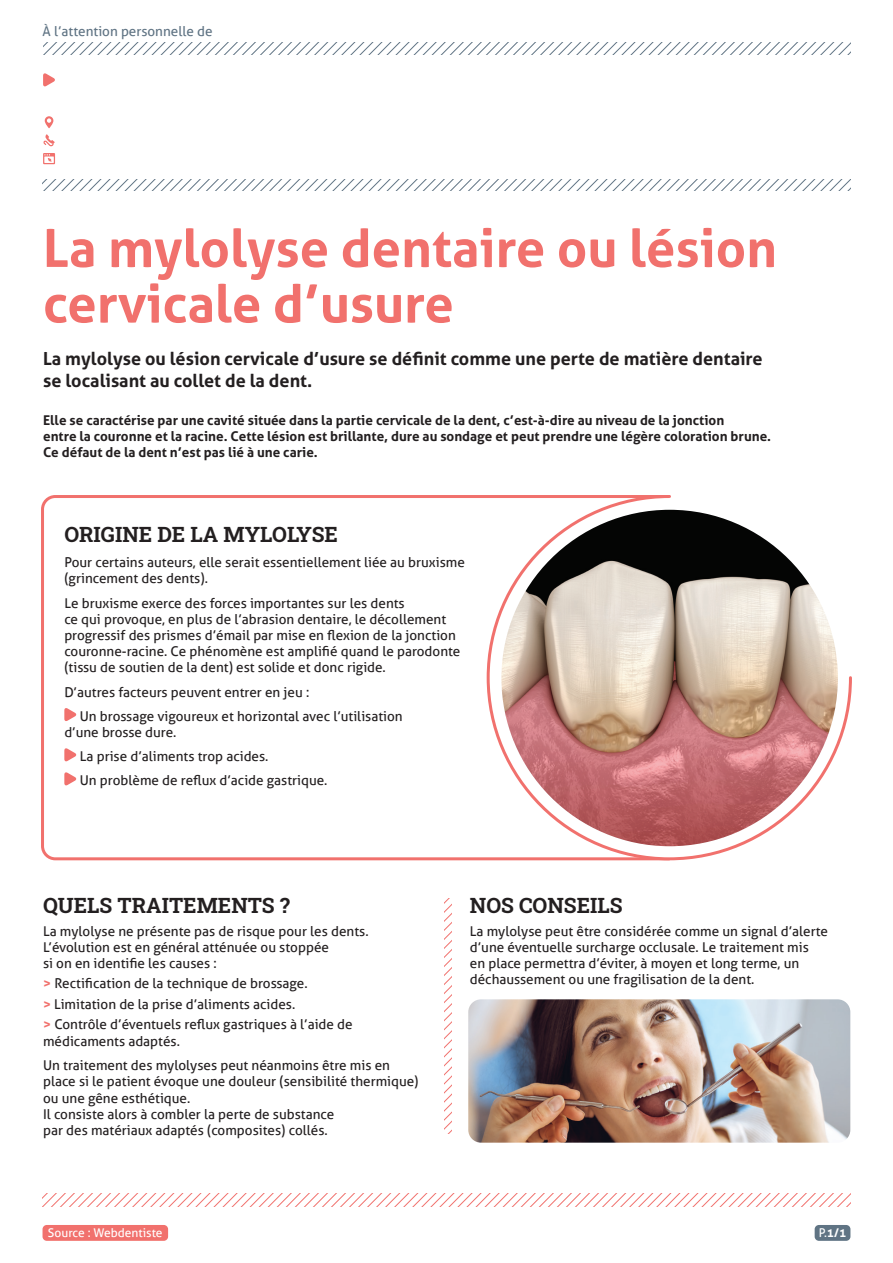
<style>
.page{position:relative;width:893px;height:1263px;background:#fff}
.page>*{position:absolute;margin:0;border:0;box-sizing:border-box;transform-origin:0 0}
.t1{font:700 52.5px/55.5px "Aller";color:#f1716d}
.t2{font:700 21px "Roboto Slab";color:#231f20}
.t3{font:700 18px/21.6px "Aller";color:#231f20}
.t4{font:13.5px/16.2px "Aller";color:#231f20}
.t5{font:700 13.5px/16.2px "Aller";color:#231f20}
.t6{font:13.5px "Aller";color:#607484}
.t7{font:12px "Aller";color:#fff}
.t8{font:700 12px "Aller";color:#fff}
.s1{font-weight:700;color:#f1716d}
.s2{font-weight:400}
</style>
<div class="page">
<svg style="left:43px;top:43px;width:808px;height:11px"></svg>
<svg style="left:43px;top:179px;width:807px;height:11px"></svg>
<svg style="left:43px;top:73px;width:12px;height:14px"></svg>
<svg style="left:43px;top:153px;width:12px;height:11px"></svg>
<svg style="left:43px;top:134px;width:12px;height:13px"></svg>
<svg style="left:45px;top:116px;width:8px;height:12px"></svg>
<svg style="left:41px;top:495px;width:444px;height:366px"></svg>
<svg style="left:485px;top:495px;width:367px;height:366px"></svg>
<svg style="left:64px;top:707px;width:13px;height:15px"></svg>
<svg style="left:64px;top:748px;width:13px;height:14px"></svg>
<svg style="left:64px;top:772px;width:13px;height:14px"></svg>
<div style="left:815px;top:1225px;width:35px;height:16px;background:#607484;border-radius:4px"></div>
<div style="left:43px;top:1225px;width:125px;height:16px;background:#f1716d;border-radius:4px"></div>
<svg style="left:43px;top:1194px;width:807px;height:12px"></svg>
<svg style="left:445px;top:899px;width:6px;height:234px"></svg>
<img style="left:501px;top:510px;width:337px;height:336px;border-radius:168px">
<img style="left:468px;top:999px;width:382px;height:144px">
<p class="t6" style="left:43px;top:23px;width:172px">À l’attention personnelle de</p>
<h1 class="t1" style="left:43px;top:220px;width:735px">La mylolyse dentaire ou lésion cervicale d’usure</h1>
<h3 class="t3" style="left:43px;top:348px;width:721px">La mylolyse ou lésion cervicale d’usure se définit comme une perte de matière dentaire se localisant au collet de la dent.</h3>
<p class="t5" style="left:43px;top:412px;width:730px">Elle se caractérise par une cavité située dans la partie cervicale de la dent, c’est-à-dire au niveau de la jonction<br>entre la couronne et la racine. Cette lésion est brillante, dure au sondage et peut prendre une légère coloration brune.<br>Ce défaut de la dent n’est pas lié à une carie.</p>
<h2 class="t2" style="left:64px;top:520px;width:275px">ORIGINE DE LA MYLOLYSE</h2>
<p class="t4" style="left:64px;top:554px;width:402px">Pour certains auteurs, elle serait essentiellement liée au bruxisme (grincement des dents).</p>
<p class="t4" style="left:64px;top:595px;width:398px">Le bruxisme exerce des forces importantes sur les dents<br>ce qui provoque, en plus de l’abrasion dentaire, le décollement progressif des prismes d’émail par mise en flexion de la jonction couronne-racine. Ce phénomène est amplifié quand le parodonte (tissu de soutien de la dent) est solide et donc rigide.</p>
<p class="t4" style="left:80px;top:680px;width:324px;line-height:24px;text-indent:-16px">D’autres facteurs peuvent entrer en jeu :<br>Un brossage vigoureux et horizontal avec l’utilisation</p>
<p class="t4" style="left:80px;top:720px;width:249px;line-height:24px;text-indent:-15px">d’une brosse dure.<br>La prise d’aliments trop acides.<br>Un problème de reflux d’acide gastrique.</p>
<h2 class="t2" style="left:43px;top:891px;width:248px">QUELS TRAITEMENTS ?</h2>
<h2 class="t2" style="left:470px;top:891px;width:154px">NOS CONSEILS</h2>
<p class="t4" style="left:43px;top:923px;width:327px">La mylolyse ne présente pas de risque pour les dents.<br>L’évolution est en général atténuée ou stoppée<br>si on en identifie les causes :</p>
<p class="t4" style="left:43px;top:973px;width:311px;line-height:20.4px"><span class="s1">&gt;</span> Rectification de la technique de brossage.<br><span class="s1">&gt;</span> Limitation de la prise d’aliments acides.<br><span class="s1">&gt;</span> Contrôle d’éventuels reflux gastriques à l’aide de</p>
<p class="t4" style="left:43px;top:1028px;width:348px;line-height:24.8px">médicaments adaptés.<br>Un traitement des mylolyses peut néanmoins être mis en</p>
<p class="t4" style="left:43px;top:1073px;width:377px">place si le patient évoque une douleur (sensibilité thermique) ou une gêne esthétique.<br>Il consiste alors à combler la perte de substance<br>par des matériaux adaptés (composites) collés.</p>
<p class="t4" style="left:470px;top:923px;width:360px">La mylolyse peut être considérée comme un signal d’alerte d’une éventuelle surcharge occlusale. Le traitement mis<br>en place permettra d’éviter, à moyen et long terme, un déchaussement ou une fragilisation de la dent.</p>
<p class="t7" style="left:48px;top:1225px;width:116px">Source : Webdentiste</p>
<p class="t8" style="left:819px;top:1225px;width:29px"><span class="s2">P.</span>1/1</p>
</div>
